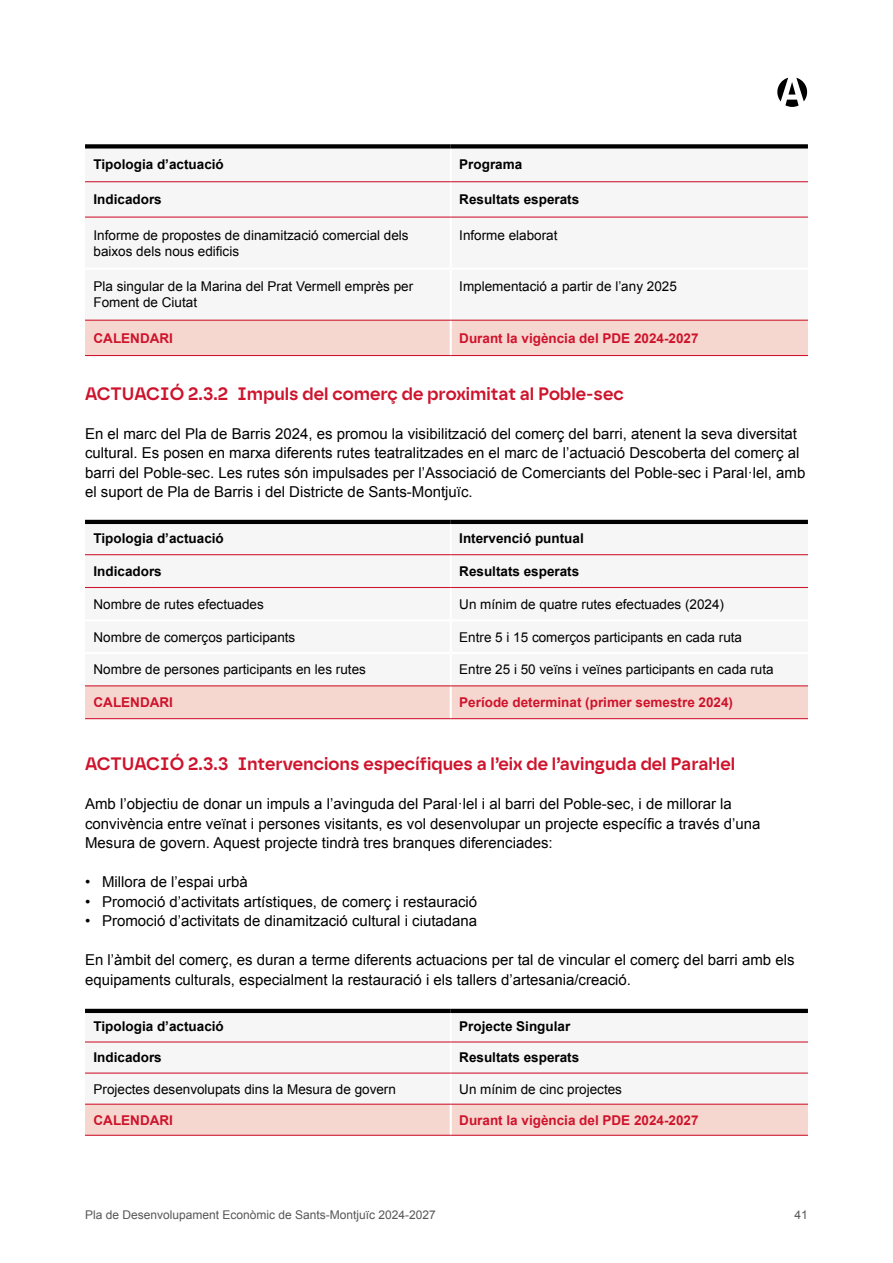
<style>
.page{position:relative;width:893px;height:1263px;background:#fff}
.page>*{position:absolute;margin:0;border:0;box-sizing:border-box;transform-origin:0 0}
.t1{font:600 18px "Safiro";color:#ce132c}
.t2{font:15px/19.5px "Arial";color:#000}
.t3{font:13.5px/16.2px "Arial";color:#000}
.t4{font:700 13.5px "Arial";color:#000}
.t5{font:700 13.5px "Arial";color:#ce132c}
.t6{font:12px "Arial";color:#575756}
</style>
<div class="page">
<svg style="left:777px;top:78px;width:30px;height:29px"></svg>
<div style="left:85px;top:182px;width:723px;height:138px;background:#f6f6f6"></div>
<div style="left:85px;top:321px;width:723px;height:34px;background:#f6d7cf"></div>
<hr style="left:85px;top:268px;width:366px;height:2px;background:#fff">
<hr style="left:451px;top:268px;width:357px;height:2px;background:#fff">
<hr style="left:450px;top:182px;width:2px;height:35px;background:#fff">
<hr style="left:450px;top:218px;width:2px;height:50px;background:#fff">
<hr style="left:450px;top:270px;width:2px;height:50px;background:#fff">
<hr style="left:450px;top:321px;width:2px;height:34px;background:#fff">
<hr style="left:85px;top:181px;width:366px;height:1px;background:#ce132c">
<hr style="left:451px;top:181px;width:357px;height:1px;background:#ce132c">
<hr style="left:85px;top:320px;width:366px;height:1px;background:#ce132c">
<hr style="left:451px;top:320px;width:357px;height:1px;background:#ce132c">
<hr style="left:85px;top:355px;width:366px;height:1px;background:#ce132c">
<hr style="left:451px;top:355px;width:357px;height:1px;background:#ce132c">
<div style="left:85px;top:144px;width:366px;height:5px;background:#000"></div>
<div style="left:451px;top:144px;width:357px;height:5px;background:#000"></div>
<hr style="left:85px;top:217px;width:366px;height:1px;background:#ce132c">
<hr style="left:451px;top:217px;width:357px;height:1px;background:#ce132c">
<svg style="left:85px;top:524px;width:723px;height:1px"></svg>
<div style="left:85px;top:555px;width:723px;height:34px;background:#f6f6f6"></div>
<div style="left:85px;top:686px;width:723px;height:32px;background:#f6d7cf"></div>
<hr style="left:450px;top:524px;width:2px;height:30px;background:#fff">
<hr style="left:450px;top:555px;width:2px;height:32px;background:#fff">
<hr style="left:450px;top:588px;width:2px;height:31px;background:#fff">
<hr style="left:450px;top:686px;width:2px;height:32px;background:#fff">
<hr style="left:85px;top:554px;width:366px;height:1px;background:#ce132c">
<hr style="left:451px;top:554px;width:357px;height:1px;background:#ce132c">
<hr style="left:85px;top:685px;width:366px;height:1px;background:#ce132c">
<hr style="left:451px;top:685px;width:357px;height:1px;background:#ce132c">
<hr style="left:85px;top:718px;width:366px;height:1px;background:#ce132c">
<hr style="left:451px;top:718px;width:357px;height:1px;background:#ce132c">
<hr style="left:85px;top:520px;width:366px;height:4px;background:#000">
<hr style="left:451px;top:520px;width:357px;height:4px;background:#000">
<hr style="left:85px;top:587px;width:366px;height:1px;background:#ce132c">
<hr style="left:451px;top:587px;width:357px;height:1px;background:#ce132c">
<svg style="left:85px;top:1013px;width:723px;height:122px"></svg>
<hr style="left:450px;top:1013px;width:2px;height:28px;background:#fff">
<hr style="left:450px;top:1042px;width:2px;height:30px;background:#fff">
<hr style="left:450px;top:1073px;width:2px;height:31px;background:#fff">
<hr style="left:450px;top:1105px;width:2px;height:30px;background:#fff">
<hr style="left:85px;top:1041px;width:366px;height:1px;background:#ce132c">
<hr style="left:451px;top:1041px;width:357px;height:1px;background:#ce132c">
<hr style="left:85px;top:1104px;width:366px;height:1px;background:#ce132c">
<hr style="left:451px;top:1104px;width:357px;height:1px;background:#ce132c">
<hr style="left:85px;top:1135px;width:366px;height:1px;background:#ce132c">
<hr style="left:451px;top:1135px;width:357px;height:1px;background:#ce132c">
<hr style="left:85px;top:1009px;width:366px;height:4px;background:#000">
<hr style="left:451px;top:1009px;width:357px;height:4px;background:#000">
<hr style="left:85px;top:1072px;width:366px;height:1px;background:#ce132c">
<hr style="left:451px;top:1072px;width:357px;height:1px;background:#ce132c">
<p class="t4" style="left:94px;top:155px;width:132px">Tipologia d’actuació</p>
<p class="t4" style="left:459px;top:155px;width:65px">Programa</p>
<p class="t4" style="left:94px;top:191px;width:70px">Indicadors</p>
<p class="t4" style="left:459px;top:191px;width:122px">Resultats esperats</p>
<p class="t3" style="left:94px;top:227px;width:317px">Informe de propostes de dinamització comercial dels baixos dels nous edificis</p>
<p class="t3" style="left:459px;top:227px;width:100px">Informe elaborat</p>
<p class="t3" style="left:94px;top:278px;width:321px">Pla singular de la Marina del Prat Vermell emprès per<br>Foment de Ciutat</p>
<p class="t3" style="left:459px;top:278px;width:219px">Implementació a partir de l’any 2025</p>
<p class="t5" style="left:94px;top:329px;width:81px">CALENDARI</p>
<p class="t5" style="left:459px;top:329px;width:241px">Durant la vigència del PDE 2024-2027</p>
<p class="t1" style="left:85px;top:383px;width:540px">ACTUACIÓ 2.3.2 Impuls del comerç de proximitat al Poble-sec</p>
<p class="t2" style="left:85px;top:424px;width:722px">En el marc del Pla de Barris 2024, es promou la visibilització del comerç del barri, atenent la seva diversitat cultural. Es posen en marxa diferents rutes teatralitzades en el marc de l’actuació Descoberta del comerç al barri del Poble-sec. Les rutes són impulsades per l’Associació de Comerciants del Poble-sec i Paral·lel, amb el suport de Pla de Barris i del Districte de Sants-Montjuïc.</p>
<p class="t4" style="left:94px;top:529px;width:132px">Tipologia d’actuació</p>
<p class="t4" style="left:459px;top:529px;width:126px">Intervenció puntual</p>
<p class="t4" style="left:94px;top:562px;width:70px">Indicadors</p>
<p class="t4" style="left:459px;top:562px;width:122px">Resultats esperats</p>
<p class="t3" style="left:94px;top:596px;width:172px">Nombre de rutes efectuades</p>
<p class="t3" style="left:459px;top:596px;width:266px">Un mínim de quatre rutes efectuades (2024)</p>
<p class="t3" style="left:94px;top:629px;width:203px">Nombre de comerços participants</p>
<p class="t3" style="left:459px;top:629px;width:284px">Entre 5 i 15 comerços participants en cada ruta</p>
<p class="t3" style="left:94px;top:662px;width:274px">Nombre de persones participants en les rutes</p>
<p class="t3" style="left:459px;top:662px;width:316px">Entre 25 i 50 veïns i veïnes participants en cada ruta</p>
<p class="t5" style="left:94px;top:693px;width:81px">CALENDARI</p>
<p class="t5" style="left:459px;top:693px;width:275px">Període determinat (primer semestre 2024)</p>
<p class="t1" style="left:85px;top:753px;width:652px">ACTUACIÓ 2.3.3 Intervencions específiques a l’eix de l’avinguda del Paral·lel</p>
<p class="t2" style="left:85px;top:794px;width:677px">Amb l’objectiu de donar un impuls a l’avinguda del Paral·lel i al barri del Poble-sec, i de millorar la convivència entre veïnat i persones visitants, es vol desenvolupar un projecte específic a través d’una<br>Mesura de govern. Aquest projecte tindrà tres branques diferenciades:</p>
<p class="t2" style="left:85px;top:872px;width:164px">• Millora de l’espai urbà</p>
<p class="t2" style="left:85px;top:892px;width:394px">• Promoció d’activitats artístiques, de comerç i restauració</p>
<p class="t2" style="left:85px;top:911px;width:394px">• Promoció d’activitats de dinamització cultural i ciutadana</p>
<p class="t2" style="left:85px;top:950px;width:711px">En l’àmbit del comerç, es duran a terme diferents actuacions per tal de vincular el comerç del barri amb els equipaments culturals, especialment la restauració i els tallers d’artesania/creació.</p>
<p class="t4" style="left:94px;top:1017px;width:132px">Tipologia d’actuació</p>
<p class="t4" style="left:459px;top:1017px;width:113px">Projecte Singular</p>
<p class="t4" style="left:94px;top:1049px;width:70px">Indicadors</p>
<p class="t4" style="left:459px;top:1049px;width:122px">Resultats esperats</p>
<p class="t3" style="left:94px;top:1081px;width:304px">Projectes desenvolupats dins la Mesura de govern</p>
<p class="t3" style="left:459px;top:1081px;width:164px">Un mínim de cinc projectes</p>
<p class="t5" style="left:94px;top:1111px;width:81px">CALENDARI</p>
<p class="t5" style="left:459px;top:1111px;width:241px">Durant la vigència del PDE 2024-2027</p>
<p class="t6" style="left:85px;top:1206px;width:352px">Pla de Desenvolupament Econòmic de Sants-Montjuïc 2024-2027</p>
<p class="t6" style="left:795px;top:1206px;width:15px">41</p>
</div>
